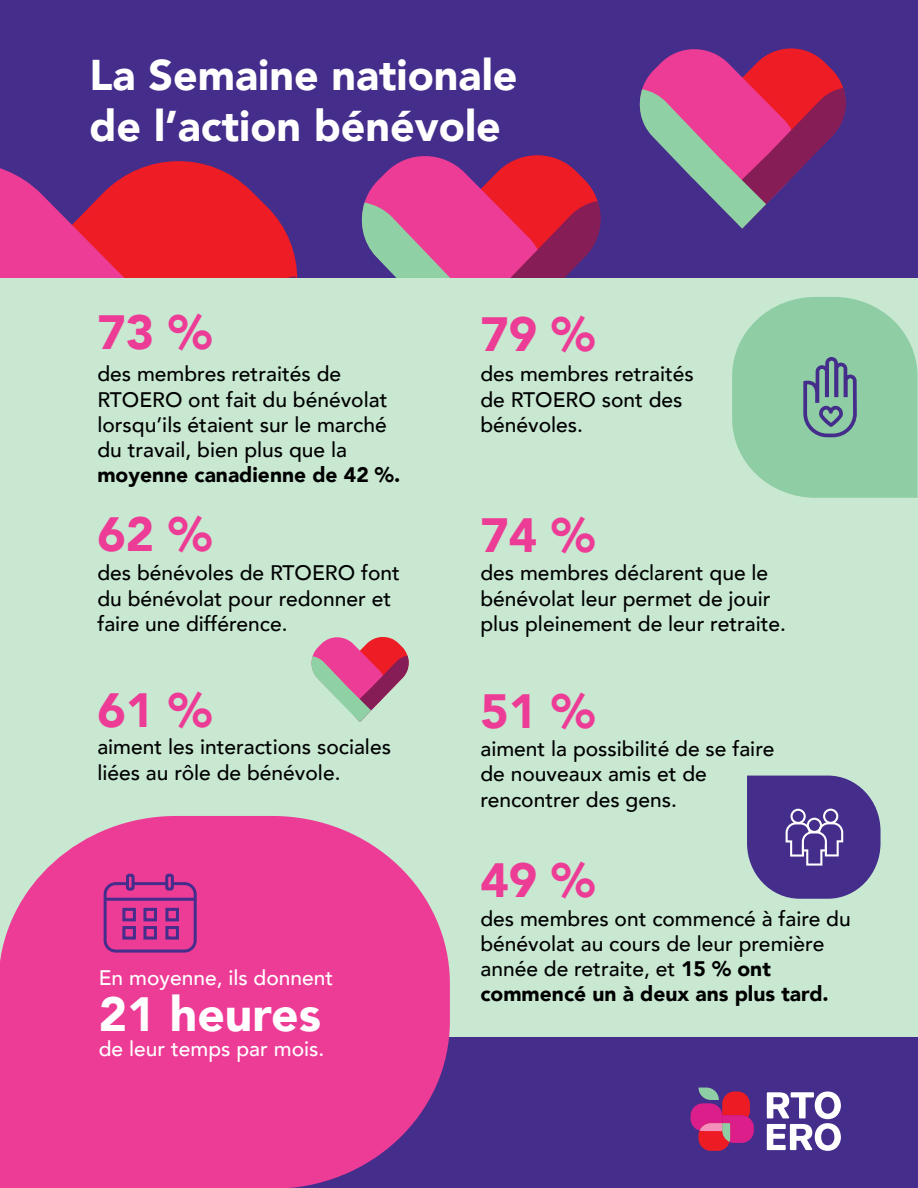
<style>
.page{position:relative;width:918px;height:1188px;background:#fff}
.page>*{position:absolute;margin:0;border:0;box-sizing:border-box;transform-origin:0 0}
.t1{font:900 48px "Avenir";color:#ed3c96}
.t2{font:900 48px "Avenir";color:#fff}
.t3{font:900 42.9px/51.6px "Avenir";color:#fff}
.t4{font:500 21px/25.2px "Avenir";color:#000}
.t5{font:500 21px "Avenir";color:#fff}
.t6{font:900 21px "Avenir";color:#000}
.s1{font-weight:900}
</style>
<div class="page">
<div style="left:0;top:0;width:918px;height:279px;background:#442d8b"></div>
<svg style="left:639px;top:48px;width:207px;height:181px"></svg>
<svg style="left:357px;top:155px;width:249px;height:124px"></svg>
<svg style="left:202px;top:163px;width:96px;height:113px;fill:#ee1c25"></svg>
<svg style="left:1px;top:161px;width:201px;height:118px"></svg>
<div style="left:0;top:279px;width:918px;height:774px;background:#c8e8d2"></div>
<svg style="left:747px;top:776px;width:134px;height:123px;background:#5b4c98"></svg>
<svg style="left:732px;top:297px;width:186px;height:201px;background:#92caa9"></svg>
<hr style="left:0;top:58px;width:1px;height:542px;background:#606060">
<svg style="left:311px;top:637px;width:98px;height:85px"></svg>
<div style="left:0;top:1037px;width:918px;height:151px;background:#442d8b"></div>
<svg style="left:767px;top:1091px;width:74px;height:60px"></svg>
<svg style="left:691px;top:1088px;width:63px;height:63px"></svg>
<svg style="left:0;top:816px;width:450px;height:372px;background:#e3489a"></svg>
<div style="left:104px;top:882px;width:93px;height:71px;border:3px solid #442d8b;border-radius:11px"></div>
<hr style="left:133px;top:882px;width:34px;height:3px;background:#442d8b">
<hr style="left:105px;top:898px;width:90px;height:3px;background:#442d8b">
<div style="left:122px;top:908px;width:14px;height:13px;border:3px solid #442d8b"></div>
<div style="left:143px;top:908px;width:14px;height:13px;border:3px solid #442d8b"></div>
<div style="left:165px;top:908px;width:14px;height:13px;border:3px solid #442d8b"></div>
<div style="left:122px;top:926px;width:14px;height:14px;border:3px solid #442d8b"></div>
<div style="left:143px;top:926px;width:14px;height:14px;border:3px solid #442d8b"></div>
<div style="left:165px;top:926px;width:14px;height:14px;border:3px solid #442d8b"></div>
<div style="left:126px;top:874px;width:9px;height:17px;border:3px solid #442d8b;border-radius:2px"></div>
<div style="left:165px;top:874px;width:9px;height:17px;border:3px solid #442d8b;border-radius:2px"></div>
<h2 class="t3" style="left:90px;top:48px;width:429px">La Semaine nationale de l’action bénévole</h2>
<h1 class="t1" style="left:97px;top:292px;width:116px">73 %</h1>
<h1 class="t1" style="left:480px;top:294px;width:116px">79 %</h1>
<p class="t4" style="left:97px;top:360px;width:292px">des membres retraités de<br>RTOERO ont fait du bénévolat lorsqu’ils étaient sur le marché du travail, bien plus que la</p>
<p class="t6" style="left:97px;top:457px;width:304px">moyenne canadienne de 42 %.</p>
<h1 class="t1" style="left:97px;top:493px;width:116px">62 %</h1>
<p class="t4" style="left:97px;top:559px;width:304px">des bénévoles de RTOERO font du bénévolat pour redonner et faire une différence.</p>
<h1 class="t1" style="left:97px;top:669px;width:116px">61 %</h1>
<p class="t4" style="left:97px;top:733px;width:295px">aiment les interactions sociales liées au rôle de bénévole.</p>
<p class="t5" style="left:99px;top:960px;width:236px">En moyenne, ils donnent</p>
<h1 class="t2" style="left:99px;top:973px;width:224px">21 heures</h1>
<p class="t5" style="left:99px;top:1031px;width:227px">de leur temps par mois.</p>
<p class="t4" style="left:480px;top:360px;width:215px">des membres retraités de RTOERO sont des bénévoles.</p>
<h1 class="t1" style="left:480px;top:494px;width:116px">74 %</h1>
<p class="t4" style="left:480px;top:559px;width:307px">des membres déclarent que le bénévolat leur permet de jouir plus pleinement de leur retraite.</p>
<h1 class="t1" style="left:480px;top:670px;width:116px">51 %</h1>
<p class="t4" style="left:480px;top:735px;width:295px">aiment la possibilité de se faire de nouveaux amis et de rencontrer des gens.</p>
<h1 class="t1" style="left:480px;top:840px;width:116px">49 %</h1>
<p class="t4" style="left:480px;top:905px;width:372px">des membres ont commencé à faire du bénévolat au cours de leur première année de retraite, et <span class="s1">15 % ont commencé un à deux ans plus tard.</span></p>
</div>
